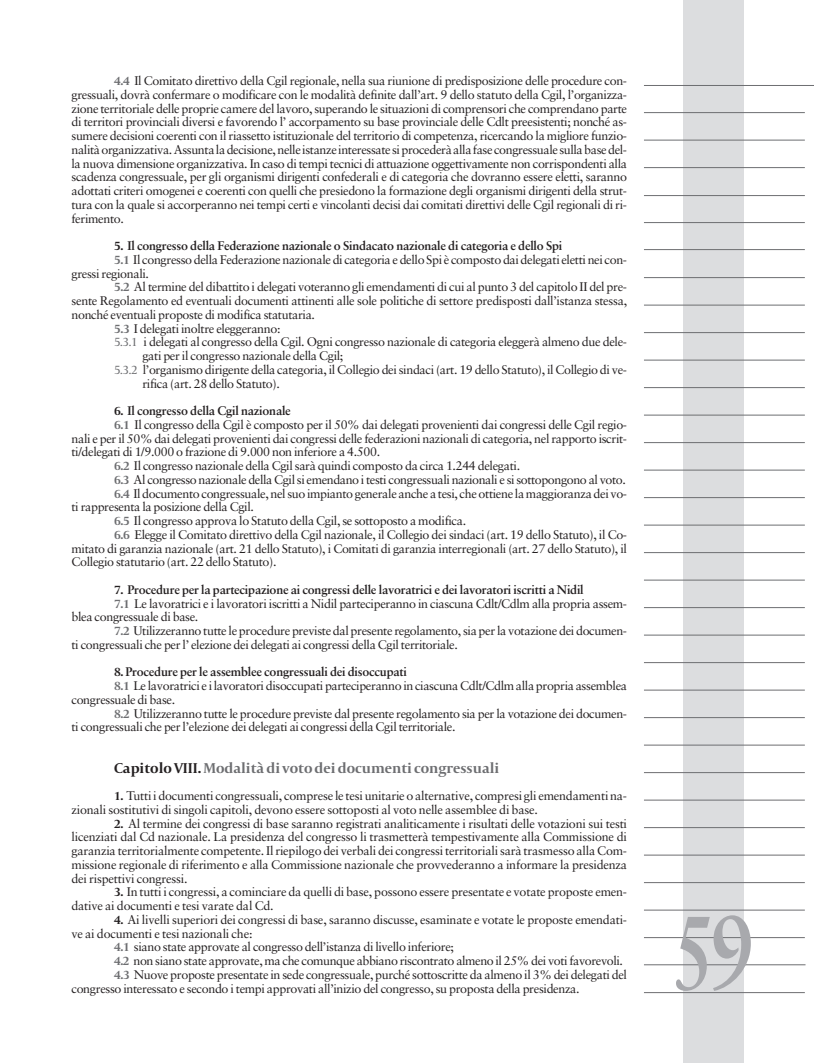
<style>
.page{position:relative;width:815px;height:1063px;background:#fff}
.page>*{position:absolute;margin:0;border:0;box-sizing:border-box;transform-origin:0 0}
.t1{font:700 105px "Sabon";color:#a8a9ad;scale:.75 1}
.t2{font:700 15px "Capitolium";color:#6d6e71}
.t3{font:12.5px/13.8px "Sabon";letter-spacing:-.03em;color:#231f20;text-align:justify}
.t4{font:700 12.5px "Sabon";letter-spacing:-.015em;color:#231f20}
.s1{font-family:"Capitolium";font-weight:700;color:#6d6e71}
.s2{font-family:"Capitolium"}
.s3{font-family:"Capitolium";color:#6d6e71}
.s4{color:#231f20}
.s5{font-family:"Capitolium";font-weight:700}
</style>
<div class="page">
<div style="left:683px;top:0;width:61px;height:1063px;background:#dcdddf"></div>
<hr style="left:644px;top:167px;width:161px;height:1px;background:#6d6e71">
<hr style="left:644px;top:140px;width:161px;height:1px;background:#6d6e71">
<hr style="left:644px;top:112px;width:161px;height:1px;background:#6d6e71">
<hr style="left:644px;top:222px;width:161px;height:1px;background:#6d6e71">
<hr style="left:644px;top:195px;width:161px;height:1px;background:#6d6e71">
<hr style="left:644px;top:249px;width:161px;height:1px;background:#6d6e71">
<hr style="left:644px;top:277px;width:161px;height:1px;background:#6d6e71">
<hr style="left:644px;top:305px;width:161px;height:1px;background:#6d6e71">
<hr style="left:644px;top:332px;width:161px;height:1px;background:#6d6e71">
<hr style="left:644px;top:360px;width:161px;height:1px;background:#6d6e71">
<hr style="left:644px;top:387px;width:161px;height:1px;background:#6d6e71">
<hr style="left:644px;top:415px;width:161px;height:1px;background:#6d6e71">
<hr style="left:644px;top:442px;width:161px;height:1px;background:#6d6e71">
<hr style="left:644px;top:470px;width:161px;height:1px;background:#6d6e71">
<hr style="left:644px;top:497px;width:161px;height:1px;background:#6d6e71">
<hr style="left:644px;top:525px;width:161px;height:1px;background:#6d6e71">
<hr style="left:644px;top:552px;width:161px;height:1px;background:#6d6e71">
<hr style="left:644px;top:580px;width:161px;height:1px;background:#6d6e71">
<hr style="left:644px;top:607px;width:161px;height:1px;background:#6d6e71">
<hr style="left:644px;top:635px;width:161px;height:1px;background:#6d6e71">
<hr style="left:644px;top:662px;width:161px;height:1px;background:#6d6e71">
<hr style="left:644px;top:717px;width:161px;height:1px;background:#6d6e71">
<hr style="left:644px;top:690px;width:161px;height:1px;background:#6d6e71">
<hr style="left:644px;top:745px;width:161px;height:1px;background:#6d6e71">
<hr style="left:644px;top:772px;width:161px;height:1px;background:#6d6e71">
<hr style="left:644px;top:800px;width:161px;height:1px;background:#6d6e71">
<hr style="left:644px;top:827px;width:161px;height:1px;background:#6d6e71">
<hr style="left:644px;top:855px;width:161px;height:1px;background:#6d6e71">
<hr style="left:644px;top:882px;width:161px;height:1px;background:#6d6e71">
<hr style="left:644px;top:910px;width:161px;height:1px;background:#6d6e71">
<hr style="left:644px;top:937px;width:161px;height:1px;background:#6d6e71">
<hr style="left:644px;top:964px;width:161px;height:1px;background:#6d6e71">
<hr style="left:644px;top:992px;width:161px;height:1px;background:#6d6e71">
<hr style="left:644px;top:85px;width:170px;height:1px;background:#6d6e71">
<p class="t3" style="left:72px;top:75px;width:557px;text-indent:43px"><span class="s1">4.4</span> Il Comitato direttivo della Cgil regionale, nella sua riunione di predisposizione delle procedure con&shy;gressuali, dovrà confermare o modificare con le modalità definite dall’art. 9 dello statuto della Cgil, l’organizza&shy;zione territoriale delle proprie camere del lavoro, superando le situazioni di comprensori che comprendano parte di territori provinciali diversi e favorendo l’ accorpamento su base provinciale delle Cdlt preesistenti; nonché as&shy;sumere decisioni coerenti con il riassetto istituzionale del territorio di competenza, ricercando la migliore funzio&shy;nalità organizzativa. Assunta la decisione, nelle istanze interessate si procederà alla fase congressuale sulla base del&shy;la nuova dimensione organizzativa. In caso di tempi tecnici di attuazione oggettivamente non corrispondenti alla scadenza congressuale, per gli organismi dirigenti confederali e di categoria che dovranno essere eletti, saranno adottati criteri omogenei e coerenti con quelli che presiedono la formazione degli organismi dirigenti della strut&shy;tura con la quale si accorperanno nei tempi certi e vincolanti decisi dai comitati direttivi delle Cgil regionali di ri&shy;ferimento.</p>
<p class="t4" style="left:114px;top:241px;width:450px"><span class="s2">5.</span> Il congresso della Federazione nazionale o Sindacato nazionale di categoria e dello Spi</p>
<p class="t3" style="left:114px;top:254px;width:515px"><span class="s1">5.1</span> Il congresso della Federazione nazionale di categoria e dello Spi è composto dai delegati eletti nei con-</p>
<p class="t3" style="left:72px;top:267px;width:79px">gressi regionali.</p>
<p class="t3" style="left:114px;top:281px;width:515px"><span class="s1">5.2</span> Al termine del dibattito i delegati voteranno gli emendamenti di cui al punto 3 del capitolo II del pre-</p>
<p class="t3" style="left:72px;top:295px;width:557px">sente Regolamento ed eventuali documenti attinenti alle sole politiche di settore predisposti dall’istanza stessa,</p>
<p class="t3" style="left:72px;top:309px;width:245px">nonché eventuali proposte di modifica statutaria.</p>
<p class="t3" style="left:114px;top:322px;width:168px"><span class="s1">5.3</span> I delegati inoltre eleggeranno:</p>
<p class="t3" style="left:114px;top:336px;width:515px"><span class="s3">5.3.1</span> i delegati al congresso della Cgil. Ogni congresso nazionale di categoria eleggerà almeno due dele-</p>
<p class="t3" style="left:142px;top:350px;width:203px">gati per il congresso nazionale della Cgil;</p>
<p class="t3" style="left:114px;top:364px;width:515px"><span class="s3">5.3.2</span> l’organismo dirigente della categoria, il Collegio dei sindaci (art. 19 dello Statuto), il Collegio di ve-</p>
<p class="t3" style="left:142px;top:377px;width:139px">rifica (art. 28 dello Statuto).</p>
<p class="t4" style="left:114px;top:406px;width:178px"><span class="s2">6.</span> Il congresso della Cgil nazionale</p>
<p class="t3" style="left:114px;top:419px;width:515px"><span class="s1">6.1</span> Il congresso della Cgil è composto per il 50% dai delegati provenienti dai congressi delle Cgil regio-</p>
<p class="t3" style="left:72px;top:432px;width:557px">nali e per il 50% dai delegati provenienti dai congressi delle federazioni nazionali di categoria, nel rapporto iscrit-</p>
<p class="t3" style="left:72px;top:446px;width:310px">ti/delegati di 1/9.000 o frazione di 9.000 non inferiore a 4.500.</p>
<p class="t3" style="left:114px;top:460px;width:408px"><span class="s1">6.2</span> Il congresso nazionale della Cgil sarà quindi composto da circa 1.244 delegati.</p>
<p class="t3" style="left:114px;top:474px;width:513px"><span class="s1">6.3</span> Al congresso nazionale della Cgil si emendano i testi congressuali nazionali e si sottopongono al voto.</p>
<p class="t3" style="left:114px;top:487px;width:515px"><span class="s1">6.4</span> Il documento congressuale, nel suo impianto generale anche a tesi, che ottiene la maggioranza dei vo-</p>
<p class="t3" style="left:72px;top:501px;width:184px">ti rappresenta la posizione della Cgil.</p>
<p class="t3" style="left:114px;top:515px;width:354px"><span class="s1">6.5</span> Il congresso approva lo Statuto della Cgil, se sottoposto a modifica.</p>
<p class="t3" style="left:114px;top:529px;width:515px"><span class="s1">6.6</span> Elegge il Comitato direttivo della Cgil nazionale, il Collegio dei sindaci (art. 19 dello Statuto), il Co-</p>
<p class="t3" style="left:72px;top:542px;width:557px">mitato di garanzia nazionale (art. 21 dello Statuto), i Comitati di garanzia interregionali (art. 27 dello Statuto), il</p>
<p class="t3" style="left:72px;top:556px;width:207px">Collegio statutario (art. 22 dello Statuto).</p>
<p class="t4" style="left:114px;top:584px;width:471px"><span class="s2">7.</span> Procedure per la partecipazione ai congressi delle lavoratrici e dei lavoratori iscritti a Nidil</p>
<p class="t3" style="left:114px;top:597px;width:515px"><span class="s1">7.1</span> Le lavoratrici e i lavoratori iscritti a Nidil parteciperanno in ciascuna Cdlt/Cdlm alla propria assem-</p>
<p class="t3" style="left:72px;top:611px;width:128px">blea congressuale di base.</p>
<p class="t3" style="left:114px;top:625px;width:515px"><span class="s1">7.2</span> Utilizzeranno tutte le procedure previste dal presente regolamento, sia per la votazione dei documen-</p>
<p class="t3" style="left:72px;top:639px;width:388px">ti congressuali che per l’ elezione dei delegati ai congressi della Cgil territoriale.</p>
<p class="t4" style="left:114px;top:667px;width:294px"><span class="s2">8.</span> Procedure per le assemblee congressuali dei disoccupati</p>
<p class="t3" style="left:114px;top:680px;width:515px"><span class="s1">8.1</span> Le lavoratrici e i lavoratori disoccupati parteciperanno in ciascuna Cdlt/Cdlm alla propria assemblea</p>
<p class="t3" style="left:72px;top:694px;width:105px">congressuale di base.</p>
<p class="t3" style="left:114px;top:707px;width:515px"><span class="s1">8.2</span> Utilizzeranno tutte le procedure previste dal presente regolamento sia per la votazione dei documen-</p>
<p class="t3" style="left:72px;top:721px;width:386px">ti congressuali che per l’elezione dei delegati ai congressi della Cgil territoriale.</p>
<p class="t2" style="left:114px;top:762px;width:387px"><span class="s4">Capitolo VIII.</span> Modalità di voto dei documenti congressuali</p>
<p class="t3" style="left:72px;top:790px;width:557px;text-indent:43px"><span class="s5">1.</span> Tutti i documenti congressuali, comprese le tesi unitarie o alternative, compresi gli emendamenti na&shy;zionali sostitutivi di singoli capitoli, devono essere sottoposti al voto nelle assemblee di base.</p>
<p class="t3" style="left:72px;top:817px;width:557px;text-indent:43px"><span class="s5">2.</span> Al termine dei congressi di base saranno registrati analiticamente i risultati delle votazioni sui testi licenziati dal Cd nazionale. La presidenza del congresso li trasmetterà tempestivamente alla Commissione di garanzia territorialmente competente. Il riepilogo dei verbali dei congressi territoriali sarà trasmesso alla Com&shy;missione regionale di riferimento e alla Commissione nazionale che provvederanno a informare la presidenza dei rispettivi congressi.</p>
<p class="t3" style="left:72px;top:886px;width:557px;text-indent:43px"><span class="s5">3.</span> In tutti i congressi, a cominciare da quelli di base, possono essere presentate e votate proposte emen&shy;dative ai documenti e tesi varate dal Cd.</p>
<p class="t3" style="left:114px;top:914px;width:515px"><span class="s5">4.</span> Ai livelli superiori dei congressi di base, saranno discusse, esaminate e votate le proposte emendati-</p>
<p class="t3" style="left:72px;top:927px;width:182px">ve ai documenti e tesi nazionali che:</p>
<p class="t3" style="left:114px;top:941px;width:342px"><span class="s1">4.1</span> siano state approvate al congresso dell’istanza di livello inferiore;</p>
<p class="t3" style="left:114px;top:955px;width:510px"><span class="s1">4.2</span> non siano state approvate, ma che comunque abbiano riscontrato almeno il 25% dei voti favorevoli.</p>
<p class="t3" style="left:114px;top:969px;width:515px"><span class="s1">4.3</span> Nuove proposte presentate in sede congressuale, purché sottoscritte da almeno il 3% dei delegati del</p>
<p class="t3" style="left:72px;top:982px;width:510px">congresso interessato e secondo i tempi approvati all’inizio del congresso, su proposta della presidenza.</p>
<h1 class="t1" style="left:672px;top:909px;width:110px">59</h1>
</div>
